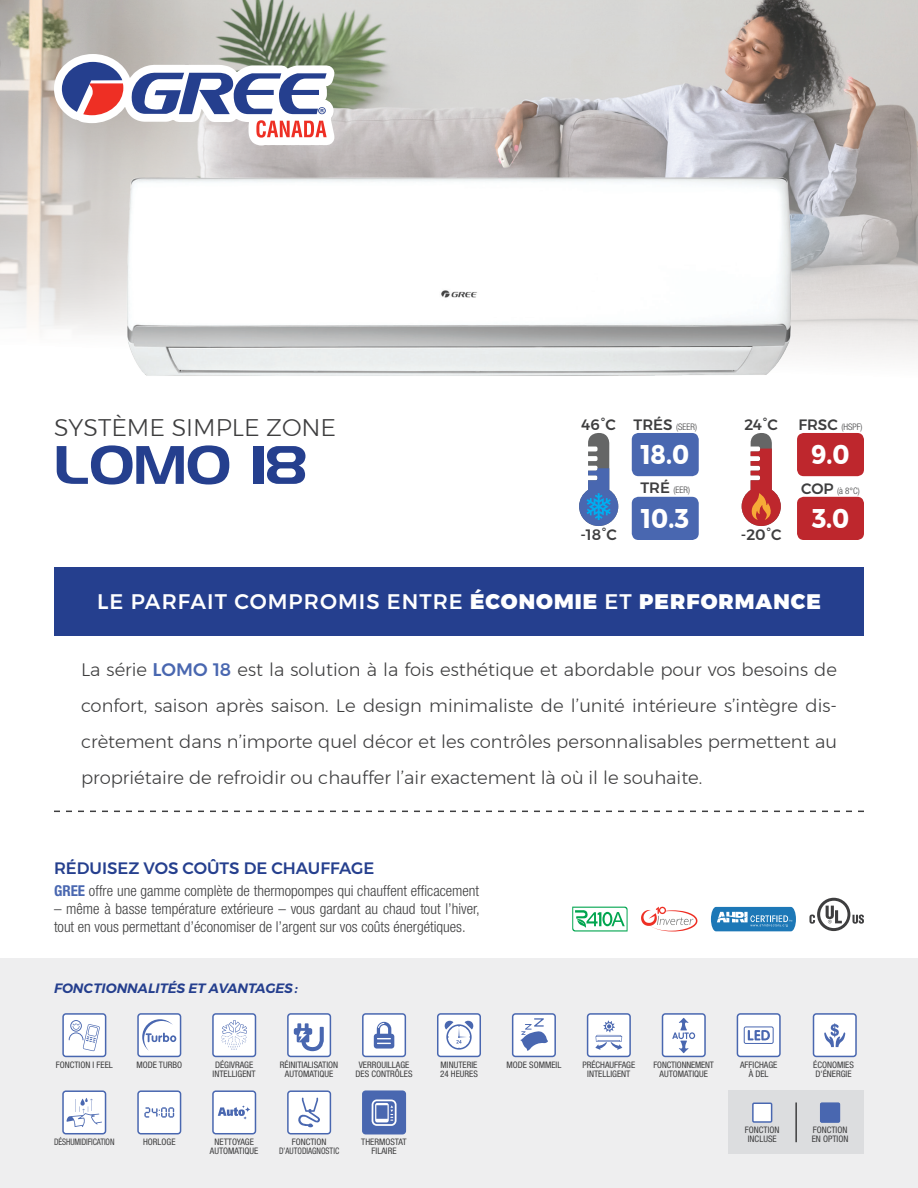
<style>
.page{position:relative;width:918px;height:1188px;background:#fff}
.page>*{position:absolute;margin:0;border:0;box-sizing:border-box;transform-origin:0 0}
.t1{font:54px "Denmark";letter-spacing:-.01em;color:#253f8e}
.t2{font:700 27px "Montserrat";color:#fff;scale:.9 1}
.t3{font:300 24px "Montserrat";color:#3e3e3f}
.t4{font:500 21px "Montserrat";letter-spacing:.05em;color:#fff}
.t5{font:300 18px/36px "Montserrat";color:#3e3e3f;text-align:justify}
.t6{font:500 16.5px "Montserrat";color:#253f8e}
.t7{font:300 condensed 15px/18px "Helvetica Neue";color:#3e3e3f}
.t8{font:500 15px "Montserrat";color:#3e3e3f}
.t9{font:italic 600 13.5px "Montserrat";color:#253f8e}
.t10{font:condensed 9px/9px "Helvetica Neue";color:#3e3e3f;text-align:center}
.t11{font:300 condensed 9px "Helvetica Neue";color:#3e3e3f}
.t12{font:condensed 9px "Helvetica Neue";color:#3e3e3f;scale:.9 1}
.s1{font-family:"Helvetica Neue";font-weight:300;font-stretch:condensed;font-size:9px}
.s2{font-family:"Montserrat";font-weight:500;font-stretch:normal;font-size:15px}
.s3{font-weight:900}
.s4{font-family:"Helvetica Neue";font-weight:700;font-stretch:condensed;color:#4967b0}
.s5{font-weight:500;color:#4967b0}
.s6{font-weight:700;color:#4967b0}
</style>
<div class="page">
<div style="left:0;top:958px;width:918px;height:230px;background:#eeeeef"></div>
<svg style="left:287px;top:1013px;width:44px;height:44px;background:#c5cee5"></svg>
<svg style="left:137px;top:1013px;width:44px;height:44px;background:#d5dcec"></svg>
<div style="left:588px;top:1014px;width:42px;height:42px;background:#fff;border-radius:3px"></div>
<div style="left:587px;top:1013px;width:44px;height:44px;border:2px solid #4967b0;border-radius:3px"></div>
<svg style="left:595px;top:1020px;width:27px;height:30px"></svg>
<svg style="left:437px;top:1013px;width:44px;height:44px;background:#d3daeb"></svg>
<svg style="left:362px;top:1013px;width:44px;height:44px;background:#c8d1e7"></svg>
<svg style="left:212px;top:1013px;width:44px;height:44px;background:#dfe4f1"></svg>
<svg style="left:62px;top:1013px;width:44px;height:44px;background:#dbe0ef"></svg>
<svg style="left:512px;top:1013px;width:44px;height:44px;background:#c6d0e6"></svg>
<svg style="left:212px;top:1090px;width:44px;height:44px;background:#dbe1ef"></svg>
<svg style="left:62px;top:1090px;width:44px;height:44px;background:#dce2ef"></svg>
<svg style="left:737px;top:1013px;width:44px;height:44px;background:#d5dbec"></svg>
<div style="left:362px;top:1090px;width:44px;height:44px;border:2px solid #4967b0;border-radius:3px"></div>
<svg style="left:363px;top:1091px;width:42px;height:43px;background:#657ebc"></svg>
<svg style="left:662px;top:1013px;width:44px;height:44px;background:#d7deed"></svg>
<svg style="left:287px;top:1090px;width:44px;height:44px;background:#d9dfee"></svg>
<svg style="left:137px;top:1090px;width:44px;height:44px;background:#dfe4f1"></svg>
<svg style="left:813px;top:1013px;width:44px;height:44px;background:#d7deed"></svg>
<div style="left:728px;top:1090px;width:136px;height:64px;background:#dcdddf"></div>
<div style="left:820px;top:1103px;width:20px;height:19px;background:#4967b0"></div>
<div style="left:820px;top:1103px;width:20px;height:20px;border:2px solid #4967b0"></div>
<hr style="left:795px;top:1103px;width:2px;height:39px;background:#3e3e3f">
<div style="left:752px;top:1103px;width:20px;height:19px;background:#fff"></div>
<div style="left:752px;top:1103px;width:20px;height:20px;border:2px solid #4967b0"></div>
<img style="left:0;top:0;width:918px;height:358px">
<img style="left:357px;top:176px;width:440px;height:200px">
<div style="left:54px;top:567px;width:810px;height:69px;background:#253f8e"></div>
<svg style="left:54px;top:811px;width:810px;height:1px"></svg>
<svg style="left:809px;top:898px;width:55px;height:33px"></svg>
<svg style="left:572px;top:907px;width:56px;height:25px"></svg>
<svg style="left:711px;top:907px;width:85px;height:24px;background:#4690c4"></svg>
<svg style="left:641px;top:907px;width:56px;height:25px"></svg>
<svg style="left:46px;top:0;width:311px;height:376px"></svg>
<svg style="left:62px;top:62px;width:265px;height:76px"></svg>
<div style="left:797px;top:433px;width:67px;height:43px;background:#be272d;border-radius:7px"></div>
<div style="left:797px;top:497px;width:67px;height:43px;background:#be272d;border-radius:7px"></div>
<svg style="left:742px;top:433px;width:39px;height:93px"></svg>
<div style="left:632px;top:433px;width:67px;height:43px;background:#4967b0;border-radius:7px"></div>
<div style="left:632px;top:497px;width:67px;height:43px;background:#4967b0;border-radius:7px"></div>
<svg style="left:579px;top:433px;width:39px;height:93px"></svg>
<h3 class="t3" style="left:54px;top:409px;width:284px">SYSTÈME SIMPLE ZONE</h3>
<h1 class="t1" style="left:54px;top:432px;width:255px">LOMO 18</h1>
<h3 class="t8" style="left:582px;top:413px;width:117px">46°C TRÉS <span class="s1">(SEER)</span></h3>
<h3 class="t8" style="left:744px;top:413px;width:35px">24°C</h3>
<p class="t11" style="left:798px;top:421px;width:66px"><span class="s2">FRSC</span> (HSPF)</p>
<h2 class="t2" style="left:641px;top:433px;width:55px">18.0</h2>
<h2 class="t2" style="left:811px;top:433px;width:44px">9.0</h2>
<p class="t11" style="left:640px;top:485px;width:51px"><span class="s2">TRÉ</span> (EER)</p>
<p class="t11" style="left:801px;top:485px;width:60px"><span class="s2">COP</span> (à 8°C)</p>
<h3 class="t8" style="left:580px;top:523px;width:110px">-18°C <sup>10.3</sup></h3>
<h3 class="t8" style="left:741px;top:523px;width:42px">-20°C</h3>
<h2 class="t2" style="left:812px;top:497px;width:43px">3.0</h2>
<h3 class="t4" style="left:97px;top:585px;width:725px">LE PARFAIT COMPROMIS ENTRE <span class="s3">ÉCONOMIE</span> ET <span class="s3">PERFORMANCE</span></h3>
<p class="t5" style="left:81px;top:651px;width:758px">La série <span class="s4">L</span><span class="s5">OMO 18</span> est la solution à la fois esthétique et abordable pour vos besoins de confort, saison après saison. Le design minimaliste de l’unité intérieure s’intègre dis&shy;crètement dans n’importe quel décor et les contrôles personnalisables permettent au propriétaire de refroidir ou chauffer l’air exactement là où il le souhaite.</p>
<h3 class="t6" style="left:54px;top:855px;width:322px">RÉDUISEZ VOS COÛTS DE CHAUFFAGE</h3>
<h3 class="t7" style="left:54px;top:881px;width:427px"><span class="s6">GREE</span> offre une gamme complète de thermopompes qui chauffent efficacement</h3>
<h3 class="t7" style="left:54px;top:899px;width:427px">– même à basse température extérieure – vous gardant au chaud tout l’hiver, tout en vous permettant d’économiser de l’argent sur vos coûts énergétiques.</h3>
<h3 class="t9" style="left:54px;top:977px;width:246px">FONCTIONNALITÉS ET AVANTAGES :</h3>
<p class="t10" style="left:137px;top:1060px;width:47px">MODE TURBO</p>
<p class="t10" style="left:582px;top:1060px;width:54px">PRÉCHAUFFAGE<br>INTELLIGENT</p>
<p class="t10" style="left:280px;top:1060px;width:60px">RÉINITIALISATION<br>AUTOMATIQUE</p>
<p class="t10" style="left:213px;top:1060px;width:45px;text-align:left">DÉGIVRAGE<br>INTELLIGENT</p>
<p class="t10" style="left:356px;top:1060px;width:59px">VERROUILLAGE<br>DES CONTRÔLES</p>
<p class="t10" style="left:56px;top:1060px;width:59px">FONCTION I FEEL</p>
<p class="t10" style="left:507px;top:1060px;width:56px">MODE SOMMEIL</p>
<p class="t10" style="left:440px;top:1060px;width:39px;text-align:left">MINUTERIE<br>24 HEURES</p>
<p class="t10" style="left:654px;top:1060px;width:62px">FONCTIONNEMENT<br>AUTOMATIQUE</p>
<p class="t12" style="left:54px;top:1137px;width:69px">DÉSHUMIDIFICATION</p>
<p class="t10" style="left:143px;top:1138px;width:34px">HORLOGE</p>
<p class="t10" style="left:210px;top:1138px;width:50px">NETTOYAGE<br>AUTOMATIQUE</p>
<p class="t10" style="left:279px;top:1138px;width:62px">FONCTION<br>D’AUTODIAGNOSTIC</p>
<p class="t10" style="left:361px;top:1138px;width:47px">THERMOSTAT<br>FILAIRE</p>
<p class="t10" style="left:740px;top:1060px;width:39px">AFFICHAGE<br>À DEL</p>
<p class="t10" style="left:745px;top:1125px;width:36px">FONCTION<br>INCLUSE</p>
<p class="t10" style="left:813px;top:1060px;width:42px;text-align:left">ÉCONOMIES<br>D'ÉNERGIE</p>
<p class="t10" style="left:812px;top:1125px;width:38px;text-align:left">FONCTION<br>EN OPTION</p>
</div>
